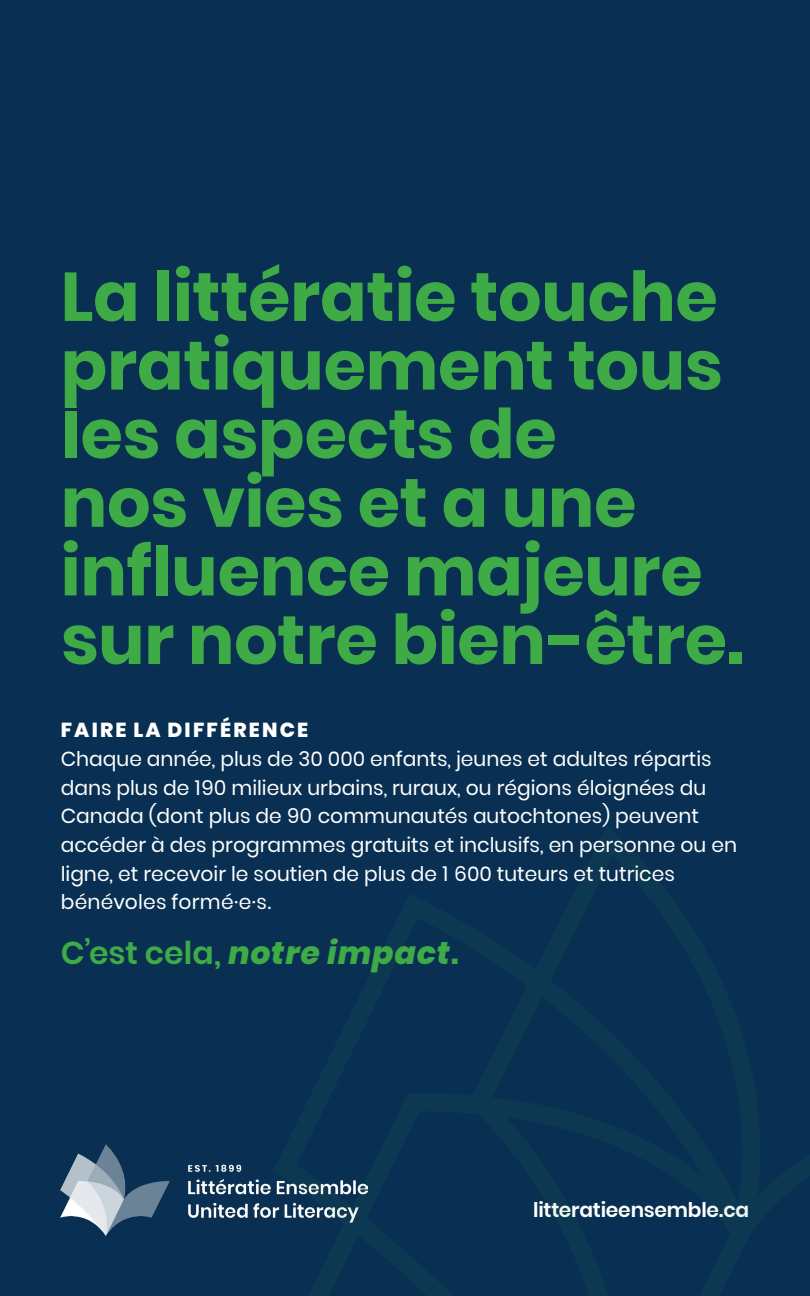
<style>
.page{position:relative;width:810px;height:1296px;background:#093052}
.page>*{position:absolute;margin:0;border:0;box-sizing:border-box;transform-origin:0 0}
.t1{font:700 68.62px/68.6px "Poppins";letter-spacing:-.005em;color:#3eab47}
.t2{font:italic 800 31.5px "Poppins";letter-spacing:.025em;color:#3eab47}
.t3{font:20.25px/28.8px "Poppins";color:#fff}
.t4{font:600 20.25px "Poppins";letter-spacing:-.01em;color:#fff}
.s1{font-weight:800}
.s2{font-weight:600;font-style:normal}
.s3{font-weight:700;font-style:normal}
</style>
<div class="page">
<img style="left:61px;top:1144px;width:212px;height:91px">
<svg style="left:273px;top:1180px;width:95px;height:43px"></svg>
<p class="t1" style="left:61px;top:263px;width:684px">La littératie touche pratiquement tous les aspects de<br>nos vies et a une influence majeure sur notre bien-être.</p>
<p class="t3" style="left:61px;top:716px;width:678px"><span class="s1">FAIRE LA DIFFÉRENCE<br></span>Chaque année, plus de 30 000 enfants, jeunes et adultes répartis dans plus de 190 milieux urbains, ruraux, ou régions éloignées du Canada (dont plus de 90 communautés autochtones) peuvent accéder à des programmes gratuits et inclusifs, en personne ou en ligne, et recevoir le soutien de plus de 1 600 tuteurs et tutrices bénévoles formé·e·s.</p>
<p class="t2" style="left:61px;top:935px;width:399px"><span class="s2">C’est cela,</span> notre impact<span class="s3">.</span></p>
<p class="t4" style="left:533px;top:1198px;width:218px">litteratieensemble.ca</p>
</div>
